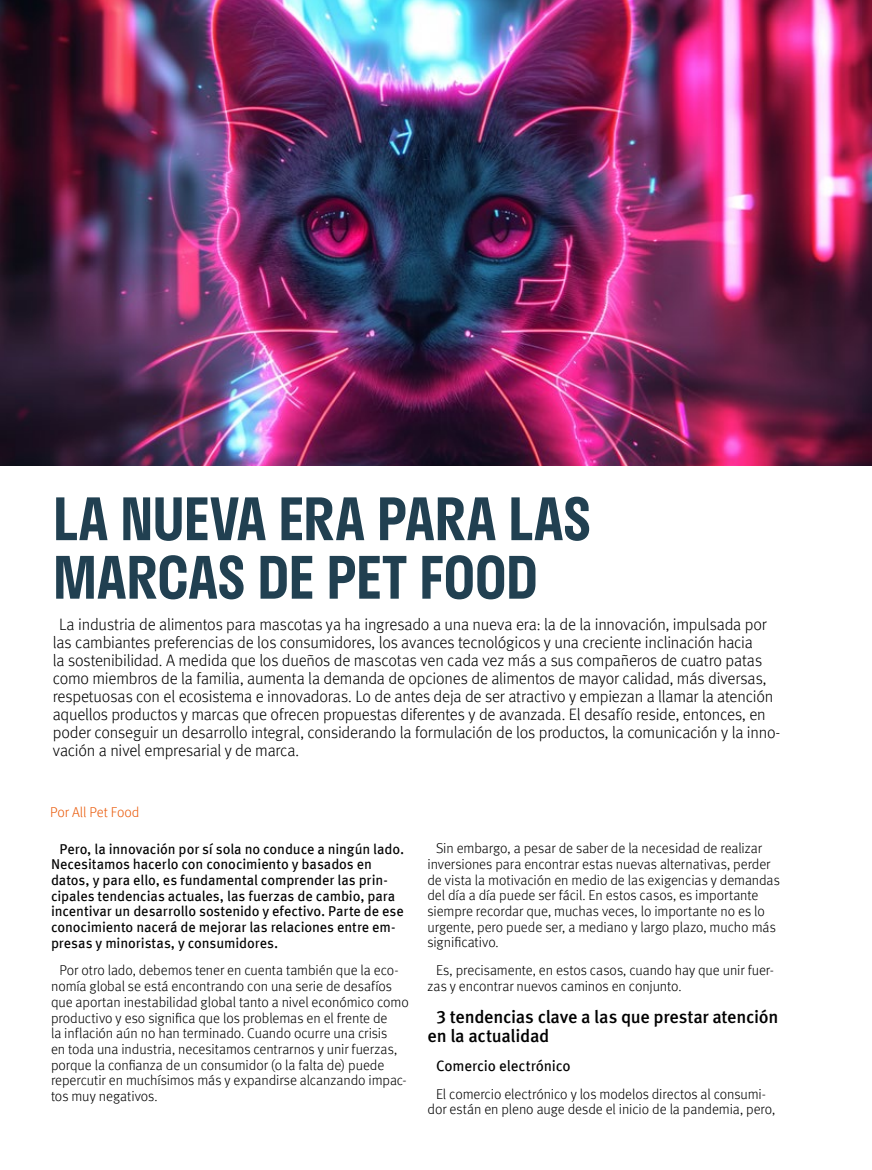
<style>
.page{position:relative;width:872px;height:1170px;background:#fff}
.page>*{position:absolute;margin:0;border:0;box-sizing:border-box;transform-origin:0 0}
.t1{font:600 57px/58.5px "Stratos";letter-spacing:-.01em;color:#214051}
.t2{font:500 18px/19.8px "Meta Pro";letter-spacing:-.015em;color:#000}
.t3{font:300 16.5px/18px "Meta Pro";letter-spacing:-.015em;color:#000}
.t4{font:15px "Meta Pro";letter-spacing:-.01em;color:#000}
.t5{font:300 14.25px/15.8px "Meta Pro";letter-spacing:-.005em;color:#000}
.t6{font:14.25px/15.6px "Meta Pro";letter-spacing:-.005em;color:#000}
.t7{font:300 14.25px "Meta Pro";color:#ea5b0b}
</style>
<div class="page">
<img style="left:0;top:0;width:872px;height:466px">
<h1 class="t1" style="left:53px;top:488px;width:539px">LA NUEVA ERA PARA LAS<br>MARCAS DE PET FOOD</h1>
<p class="t3" style="left:53px;top:614px;width:729px;text-indent:6px">La industria de alimentos para mascotas ya ha ingresado a una nueva era: la de la innovación, impulsada por las cambiantes preferencias de los consumidores, los avances tecnológicos y una creciente inclinación hacia<br>la sostenibilidad. A medida que los dueños de mascotas ven cada vez más a sus compañeros de cuatro patas como miembros de la familia, aumenta la demanda de opciones de alimentos de mayor calidad, más diversas, respetuosas con el ecosistema e innovadoras. Lo de antes deja de ser atractivo y empiezan a llamar la atención aquellos productos y marcas que ofrecen propuestas diferentes y de avanzada. El desafío reside, entonces, en poder conseguir un desarrollo integral, considerando la formulación de los productos, la comunicación y la inno&shy;vación a nivel empresarial y de marca.</p>
<p class="t7" style="left:50px;top:801px;width:91px">Por All Pet Food</p>
<p class="t6" style="left:51px;top:839px;width:355px;text-indent:9px">Pero, la innovación por sí sola no conduce a ningún lado.<br>Necesitamos hacerlo con conocimiento y basados en datos, y para ello, es fundamental comprender las prin&shy;cipales tendencias actuales, las fuerzas de cambio, para incentivar un desarrollo sostenido y efectivo. Parte de ese conocimiento nacerá de mejorar las relaciones entre em&shy;presas y minoristas, y consumidores.</p>
<p class="t5" style="left:51px;top:961px;width:359px;text-indent:9px">Por otro lado, debemos tener en cuenta también que la eco&shy;nomía global se está encontrando con una serie de desafíos que aportan inestabilidad global tanto a nivel económico como productivo y eso significa que los problemas en el frente de<br>la inflación aún no han terminado. Cuando ocurre una crisis<br>en toda una industria, necesitamos centrarnos y unir fuerzas, porque la confianza de un consumidor (o la falta de) puede repercutir en muchísimos más y expandirse alcanzando impac&shy;tos muy negativos.</p>
<p class="t5" style="left:427px;top:839px;width:354px;text-indent:9px">Sin embargo, a pesar de saber de la necesidad de realizar inversiones para encontrar estas nuevas alternativas, perder de vista la motivación en medio de las exigencias y demandas del día a día puede ser fácil. En estos casos, es importante siempre recordar que, muchas veces, lo importante no es lo urgente, pero puede ser, a mediano y largo plazo, mucho más significativo.</p>
<p class="t5" style="left:427px;top:961px;width:348px;text-indent:9px">Es, precisamente, en estos casos, cuando hay que unir fuer&shy;zas y encontrar nuevos caminos en conjunto.</p>
<p class="t2" style="left:427px;top:1005px;width:352px;text-indent:8px">3 tendencias clave a las que prestar atención en la actualidad</p>
<p class="t4" style="left:436px;top:1054px;width:136px">Comercio electrónico</p>
<p class="t5" style="left:427px;top:1084px;width:349px;text-align:center">El comercio electrónico y los modelos directos al consumi&shy;dor están en pleno auge desde el inicio de la pandemia, pero,</p>
</div>
